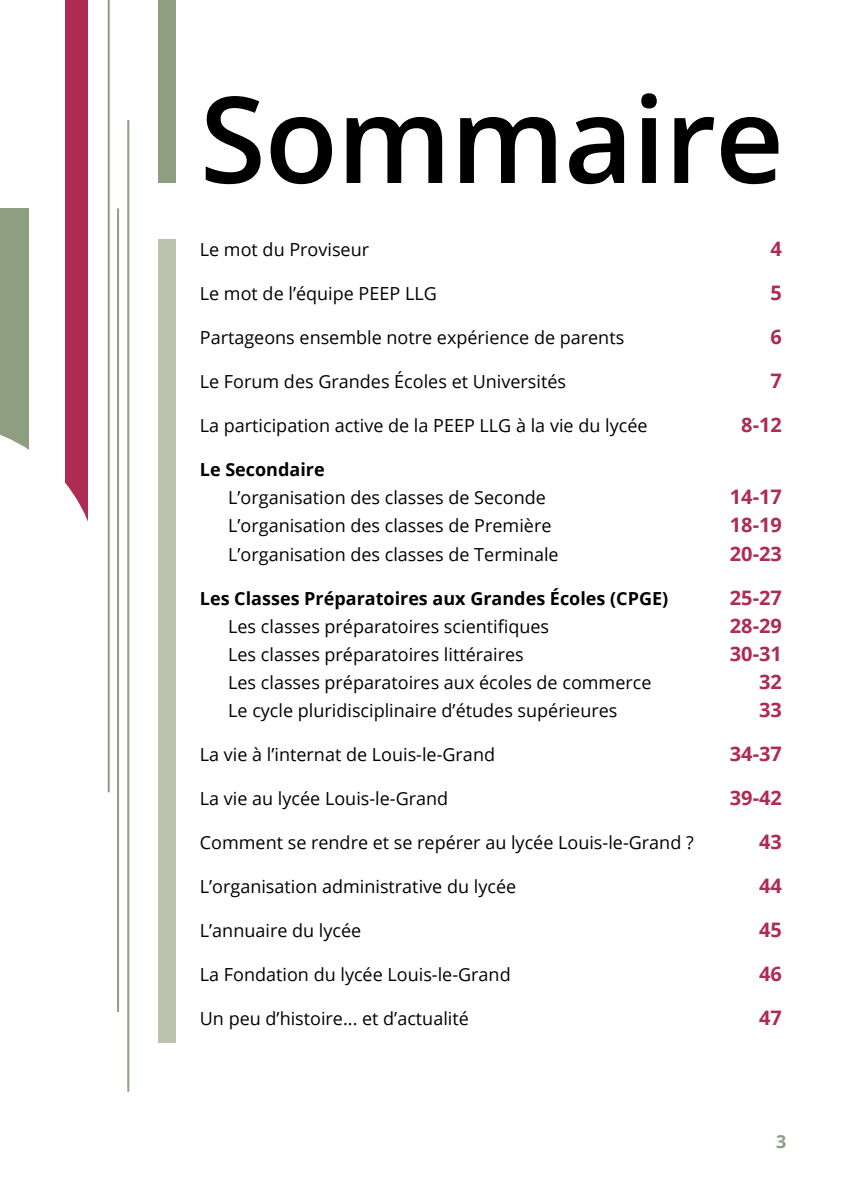
<style>
.page{position:relative;width:842px;height:1191px;background:#fff}
.page>*{position:absolute;margin:0;border:0;box-sizing:border-box;transform-origin:0 0}
.t1{font:600 120px "Open Sans";letter-spacing:-.01em;color:#000}
.t2{font:700 20px "Open Sans";color:#ae2b53}
.t3{font:18px "Open Sans";color:#000}
.t4{font:700 18px "Open Sans";color:#000}
.t5{font:700 18px "Open Sans";color:#8e9f81}
</style>
<div class="page">
<div style="left:0;top:208px;width:28px;height:252px;background:#8e9f81"></div>
<div style="left:65px;top:0;width:23px;height:600px;background:#ae2b53"></div>
<div style="left:159px;top:239px;width:17px;height:804px;background:#bbc3b0"></div>
<div style="left:159px;top:0;width:17px;height:183px;background:#8e9f81"></div>
<hr style="left:108px;top:0;width:2px;height:792px;background:#8e9f81">
<hr style="left:117px;top:208px;width:2px;height:804px;background:#8e9f81">
<hr style="left:127px;top:120px;width:2px;height:971px;background:#8e9f81">
<svg style="left:0;top:424px;width:88px;height:176px"></svg>
<h1 class="t1" style="left:200px;top:57px;width:586px">Sommaire</h1>
<p class="t3" style="left:200px;top:237px;width:171px">Le mot du Proviseur</p>
<p class="t2" style="left:770px;top:235px;width:13px">4</p>
<p class="t3" style="left:200px;top:281px;width:238px">Le mot de l’équipe PEEP LLG</p>
<p class="t2" style="left:770px;top:279px;width:13px">5</p>
<p class="t3" style="left:200px;top:325px;width:426px">Partageons ensemble notre expérience de parents</p>
<p class="t2" style="left:770px;top:323px;width:13px">6</p>
<p class="t3" style="left:200px;top:369px;width:368px">Le Forum des Grandes Écoles et Universités</p>
<p class="t2" style="left:770px;top:367px;width:13px">7</p>
<p class="t3" style="left:200px;top:413px;width:449px">La participation active de la PEEP LLG à la vie du lycée</p>
<p class="t2" style="left:741px;top:411px;width:42px">8-12</p>
<p class="t4" style="left:200px;top:457px;width:126px">Le Secondaire</p>
<p class="t3" style="left:228px;top:485px;width:319px">L’organisation des classes de Seconde</p>
<p class="t2" style="left:730px;top:483px;width:54px">14-17</p>
<p class="t3" style="left:228px;top:513px;width:325px">L’organisation des classes de Première</p>
<p class="t2" style="left:730px;top:511px;width:54px">18-19</p>
<p class="t3" style="left:228px;top:541px;width:332px">L’organisation des classes de Terminale</p>
<p class="t2" style="left:730px;top:539px;width:54px">20-23</p>
<p class="t4" style="left:200px;top:585px;width:470px">Les Classes Préparatoires aux Grandes Écoles (CPGE)</p>
<p class="t2" style="left:730px;top:583px;width:54px">25-27</p>
<p class="t3" style="left:228px;top:613px;width:322px">Les classes préparatoires scientifiques</p>
<p class="t2" style="left:730px;top:611px;width:54px">28-29</p>
<p class="t3" style="left:228px;top:641px;width:297px">Les classes préparatoires littéraires</p>
<p class="t2" style="left:730px;top:639px;width:54px">30-31</p>
<p class="t3" style="left:228px;top:669px;width:425px">Les classes préparatoires aux écoles de commerce</p>
<p class="t2" style="left:759px;top:667px;width:24px">32</p>
<p class="t3" style="left:228px;top:697px;width:391px">Le cycle pluridisciplinaire d’études supérieures</p>
<p class="t2" style="left:759px;top:695px;width:24px">33</p>
<p class="t3" style="left:200px;top:741px;width:297px">La vie à l’internat de Louis-le-Grand</p>
<p class="t2" style="left:730px;top:739px;width:54px">34-37</p>
<p class="t3" style="left:200px;top:785px;width:250px">La vie au lycée Louis-le-Grand</p>
<p class="t2" style="left:730px;top:783px;width:54px">39-42</p>
<p class="t3" style="left:200px;top:829px;width:495px">Comment se rendre et se repérer au lycée Louis-le-Grand ?</p>
<p class="t2" style="left:759px;top:827px;width:24px">43</p>
<p class="t3" style="left:200px;top:873px;width:318px">L’organisation administrative du lycée</p>
<p class="t2" style="left:759px;top:871px;width:24px">44</p>
<p class="t3" style="left:200px;top:917px;width:163px">L’annuaire du lycée</p>
<p class="t2" style="left:759px;top:915px;width:24px">45</p>
<p class="t3" style="left:200px;top:961px;width:312px">La Fondation du lycée Louis-le-Grand</p>
<p class="t2" style="left:759px;top:959px;width:24px">46</p>
<p class="t3" style="left:200px;top:1005px;width:271px">Un peu d’histoire... et d’actualité</p>
<p class="t2" style="left:759px;top:1003px;width:24px">47</p>
<p class="t5" style="left:776px;top:1128px;width:12px">3</p>
</div>
